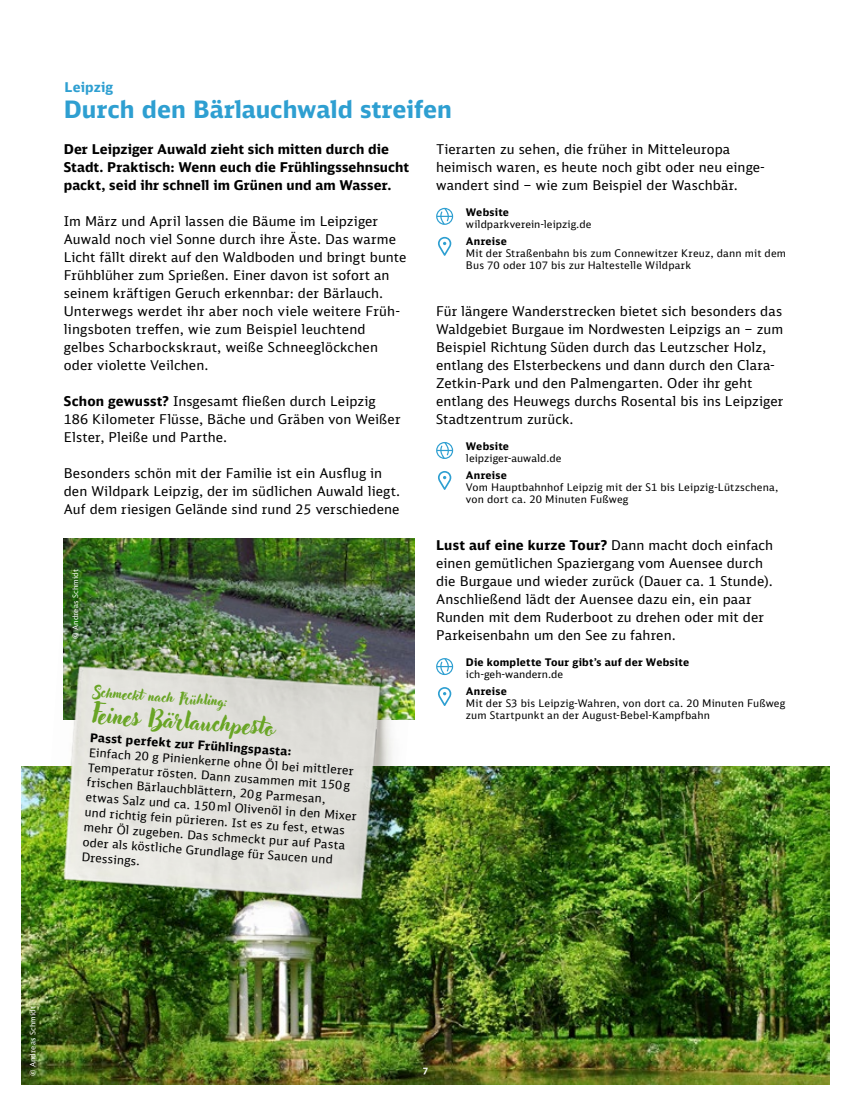
<style>
.page{position:relative;width:851px;height:1106px;background:#fff}
.page>*{position:absolute;margin:0;border:0;box-sizing:border-box;transform-origin:0 0}
.t1{font:700 24px "DB Sans";color:#2e9fd1}
.t2{font:24px "Adlery Pro";color:#69a525}
.t3{font:15px "Adlery Pro";color:#69a525}
.t4{font:13.5px/18px "DB Sans";letter-spacing:.01em;color:#000}
.t5{font:700 13.5px/18px "DB Sans";letter-spacing:.005em;color:#000}
.t6{font:700 13.5px "DB Sans";letter-spacing:.01em;color:#2e9fd1}
.t7{font:12px/15px "DB Sans";color:#000}
.t8{font:700 12px "DB Sans";color:#000}
.t9{font:10.5px/12px "DB Sans";letter-spacing:.015em;color:#000}
.t10{font:700 10.5px "DB Sans";letter-spacing:.02em;color:#000}
.t11{font:700 9px "DB Sans";color:#fff}
.t12{font:7.5px "DB Sans";letter-spacing:.025em;color:#fff}
.s1{font-weight:700}
</style>
<div class="page">
<img style="left:64px;top:538px;width:351px;height:181px">
<img style="left:21px;top:766px;width:808px;height:318px">
<svg style="left:436px;top:208px;width:17px;height:17px"></svg>
<svg style="left:438px;top:237px;width:13px;height:19px"></svg>
<svg style="left:436px;top:658px;width:17px;height:17px"></svg>
<svg style="left:438px;top:687px;width:13px;height:19px"></svg>
<img style="left:41px;top:626px;width:372px;height:309px">
<img style="left:42px;top:641px;width:370px;height:279px">
<svg style="left:436px;top:442px;width:17px;height:17px"></svg>
<svg style="left:438px;top:471px;width:13px;height:19px"></svg>
<p class="t6" style="left:65px;top:78px;width:50px">Leipzig</p>
<h1 class="t1" style="left:64px;top:93px;width:389px">Durch den Bärlauchwald streifen</h1>
<p class="t5" style="left:64px;top:140px;width:347px">Der Leipziger Auwald zieht sich mitten durch die<br>Stadt. Praktisch: Wenn euch die Frühlingssehnsucht packt, seid ihr schnell im Grünen und am Wasser.</p>
<p class="t4" style="left:64px;top:212px;width:344px">Im März und April lassen die Bäume im Leipziger Auwald noch viel Sonne durch ihre Äste. Das warme Licht fällt direkt auf den Waldboden und bringt bunte Frühblüher zum Sprießen. Einer davon ist sofort an seinem kräftigen Geruch erkennbar: der Bärlauch.<br>Unterwegs werdet ihr aber noch viele weitere Früh&shy;lingsboten treffen, wie zum Beispiel leuchtend gelbes Scharbockskraut, weiße Schneeglöckchen oder violette Veilchen.</p>
<p class="t4" style="left:64px;top:392px;width:338px"><span class="s1">Schon gewusst?</span> Insgesamt fließen durch Leipzig<br>186 Kilometer Flüsse, Bäche und Gräben von Weißer<br>Elster, Pleiße und Parthe.</p>
<p class="t4" style="left:64px;top:464px;width:338px">Besonders schön mit der Familie ist ein Ausflug in den Wildpark Leipzig, der im südlichen Auwald liegt.<br>Auf dem riesigen Gelände sind rund 25 verschiedene</p>
<p class="t12" style="left:71px;top:639px;width:71px;rotate:-90deg">© Andreas Schmidt</p>
<p class="t3" style="left:94px;top:683px;width:136px;rotate:4deg">Schmeckt nach Frühling:</p>
<h1 class="t2" style="left:93px;top:700px;width:185px;rotate:4deg">Feines Bärlauchpesto</h1>
<p class="t8" style="left:90px;top:729px;width:203px;rotate:4deg">Passt perfekt zur Frühlingspasta:</p>
<p class="t7" style="left:89px;top:744px;width:273px;rotate:4deg">Einfach 20 g Pinienkerne ohne Öl bei mittlerer Temperatur rösten. Dann zusammen mit 150g frischen Bärlauchblättern, 20g Parmesan, etwas Salz und ca. 150ml Olivenöl in den Mixer und richtig fein pürieren. Ist es zu fest, etwas mehr Öl zugeben. Das schmeckt pur auf Pasta oder als köstliche Grundlage für Saucen und Dressings.</p>
<p class="t4" style="left:436px;top:140px;width:330px">Tierarten zu sehen, die früher in Mitteleuropa heimisch waren, es heute noch gibt oder neu einge&shy;wandert sind – wie zum Beispiel der Waschbär.</p>
<p class="t10" style="left:466px;top:205px;width:45px">Website</p>
<p class="t9" style="left:466px;top:218px;width:127px">wildparkverein-leipzig.de</p>
<p class="t10" style="left:466px;top:234px;width:43px">Anreise</p>
<p class="t9" style="left:466px;top:247px;width:322px">Mit der Straßenbahn bis zum Connewitzer Kreuz, dann mit dem<br>Bus 70 oder 107 bis zur Haltestelle Wildpark</p>
<p class="t4" style="left:436px;top:302px;width:349px">Für längere Wanderstrecken bietet sich besonders das Waldgebiet Burgaue im Nordwesten Leipzigs an – zum Beispiel Richtung Süden durch das Leutzscher Holz, entlang des Elsterbeckens und dann durch den Clara-Zetkin-Park und den Palmengarten. Oder ihr geht entlang des Heuwegs durchs Rosental bis ins Leipziger Stadtzentrum zurück.</p>
<p class="t10" style="left:466px;top:439px;width:45px">Website</p>
<p class="t9" style="left:466px;top:452px;width:97px">leipziger-auwald.de</p>
<p class="t10" style="left:466px;top:468px;width:43px">Anreise</p>
<p class="t9" style="left:466px;top:481px;width:314px">Vom Hauptbahnhof Leipzig mit der S1 bis Leipzig-Lützschena, von dort ca. 20 Minuten Fußweg</p>
<p class="t4" style="left:436px;top:536px;width:338px"><span class="s1">Lust auf eine kurze Tour?</span> Dann macht doch einfach einen gemütlichen Spaziergang vom Auensee durch die Burgaue und wieder zurück (Dauer ca. 1 Stunde).<br>Anschließend lädt der Auensee dazu ein, ein paar Runden mit dem Ruderboot zu drehen oder mit der Parkeisenbahn um den See zu fahren.</p>
<p class="t10" style="left:466px;top:655px;width:225px">Die komplette Tour gibt’s auf der Website</p>
<p class="t9" style="left:466px;top:668px;width:99px">ich-geh-wandern.de</p>
<p class="t10" style="left:466px;top:684px;width:43px">Anreise</p>
<p class="t9" style="left:466px;top:697px;width:321px">Mit der S3 bis Leipzig-Wahren, von dort ca. 20 Minuten Fußweg zum Startpunkt an der August-Bebel-Kampfbahn</p>
<p class="t12" style="left:28px;top:1076px;width:71px;rotate:-90deg">© Andreas Schmidt</p>
<p class="t11" style="left:422px;top:1065px;width:7px">7</p>
</div>
